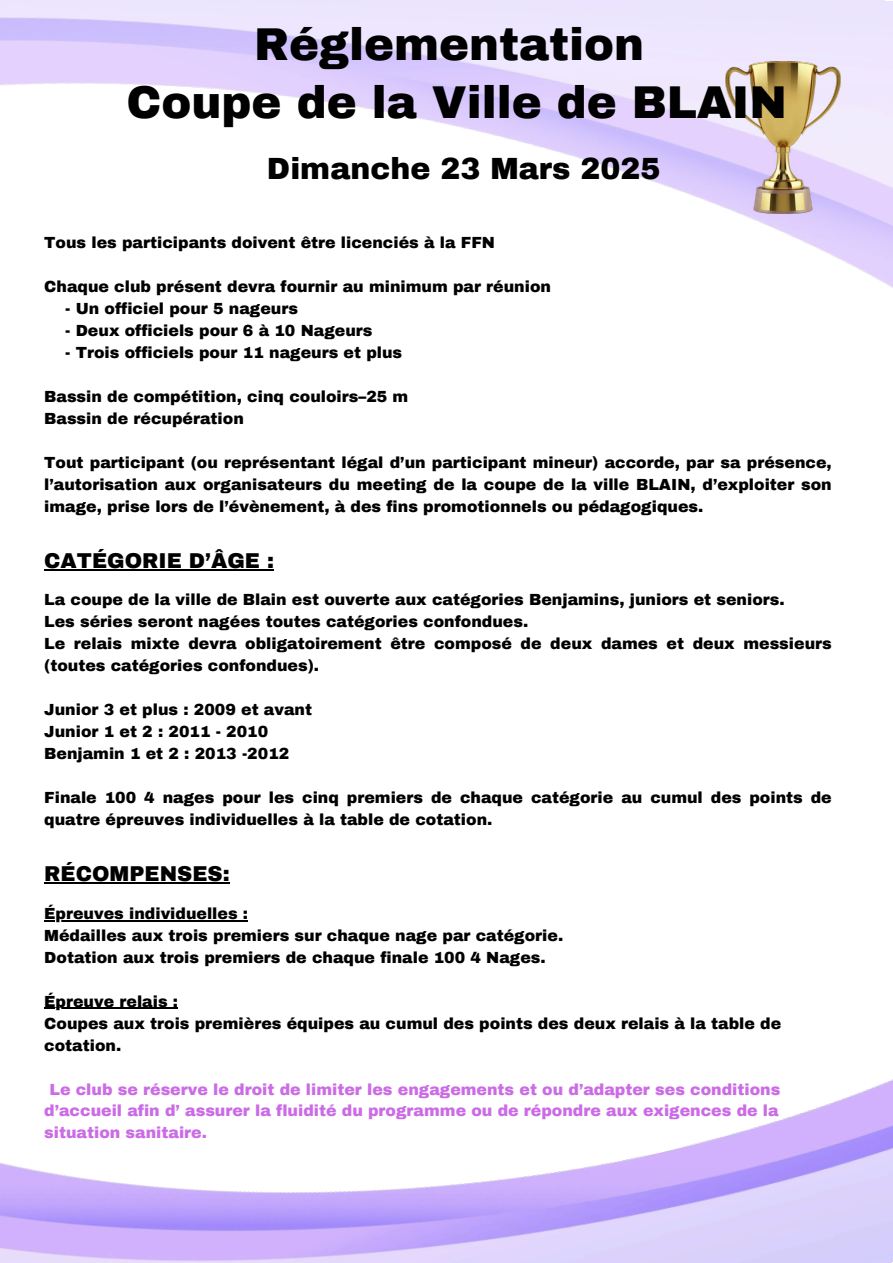
<style>
.page{position:relative;width:893px;height:1263px;background:#fff}
.page>*{position:absolute;margin:0;border:0;box-sizing:border-box;transform-origin:0 0}
.t1{font:900 45px/58.5px "Archivo";color:#000;text-align:center}
.t2{font:900 30px "Archivo";color:#000}
.t3{font:900 21px "Archivo";color:#000}
.t4{font:900 15.75px/21.9px "Archivo";color:#000}
.t5{font:900 15.75px/21.9px "Archivo";color:#cb6ce6;text-align:justify}
</style>
<div class="page">
<img style="left:0;top:0;width:893px;height:288px">
<img style="left:726px;top:61px;width:114px;height:152px">
<img style="left:0;top:921px;width:893px;height:342px">
<hr style="left:44px;top:569px;width:230px;height:1px;background:#000">
<hr style="left:44px;top:882px;width:186px;height:1px;background:#000">
<hr style="left:44px;top:920px;width:204px;height:1px;background:#000">
<hr style="left:44px;top:1008px;width:134px;height:1px;background:#000">
<h1 class="t1" style="left:127px;top:15px;width:662px">Réglementation<br>Coupe de la Ville de BLAIN</h1>
<h2 class="t2" style="left:267px;top:153px;width:395px">Dimanche 23 Mars 2025</h2>
<p class="t4" style="left:44px;top:232px;width:452px">Tous les participants doivent être licenciés à la FFN</p>
<p class="t4" style="left:44px;top:276px;width:508px">Chaque club présent devra fournir au minimum par réunion</p>
<p class="t4" style="left:65px;top:298px;width:234px">- Un officiel pour 5 nageurs</p>
<p class="t4" style="left:65px;top:320px;width:309px">- Deux officiels pour 6 à 10 Nageurs</p>
<p class="t4" style="left:65px;top:342px;width:338px">- Trois officiels pour 11 nageurs et plus</p>
<p class="t4" style="left:44px;top:386px;width:366px">Bassin de compétition, cinq couloirs–25 m<br>Bassin de récupération</p>
<p class="t4" style="left:44px;top:452px;width:789px;text-align:justify">Tout participant (ou représentant légal d’un participant mineur) accorde, par sa présence, l’autorisation aux organisateurs du meeting de la coupe de la ville BLAIN, d’exploiter son image, prise lors de l’évènement, à des fins promotionnels ou pédagogiques.</p>
<h3 class="t3" style="left:44px;top:549px;width:231px">CATÉGORIE D’ÂGE :</h3>
<p class="t4" style="left:44px;top:589px;width:789px">La coupe de la ville de Blain est ouverte aux catégories Benjamins, juniors et seniors.<br>Les séries seront nagées toutes catégories confondues.<br>Le relais mixte devra obligatoirement être composé de deux dames et deux messieurs (toutes catégories confondues).</p>
<p class="t4" style="left:44px;top:699px;width:269px">Junior 3 et plus : 2009 et avant<br>Junior 1 et 2 : 2011 - 2010<br>Benjamin 1 et 2 : 2013 -2012</p>
<p class="t4" style="left:44px;top:787px;width:789px">Finale 100 4 nages pour les cinq premiers de chaque catégorie au cumul des points de quatre épreuves individuelles à la table de cotation.</p>
<h3 class="t3" style="left:44px;top:862px;width:187px">RÉCOMPENSES:</h3>
<p class="t4" style="left:44px;top:903px;width:520px">Épreuves individuelles :<br>Médailles aux trois premiers sur chaque nage par catégorie.<br>Dotation aux trois premiers de chaque finale 100 4 Nages.</p>
<p class="t4" style="left:44px;top:990px;width:738px">Épreuve relais :<br>Coupes aux trois premières équipes au cumul des points des deux relais à la table de cotation.</p>
<p class="t5" style="left:44px;top:1078px;width:737px;text-indent:5px">Le club se réserve le droit de limiter les engagements et ou d’adapter ses conditions d’accueil afin d’ assurer la fluidité du programme ou de répondre aux exigences de la situation sanitaire.</p>
</div>
